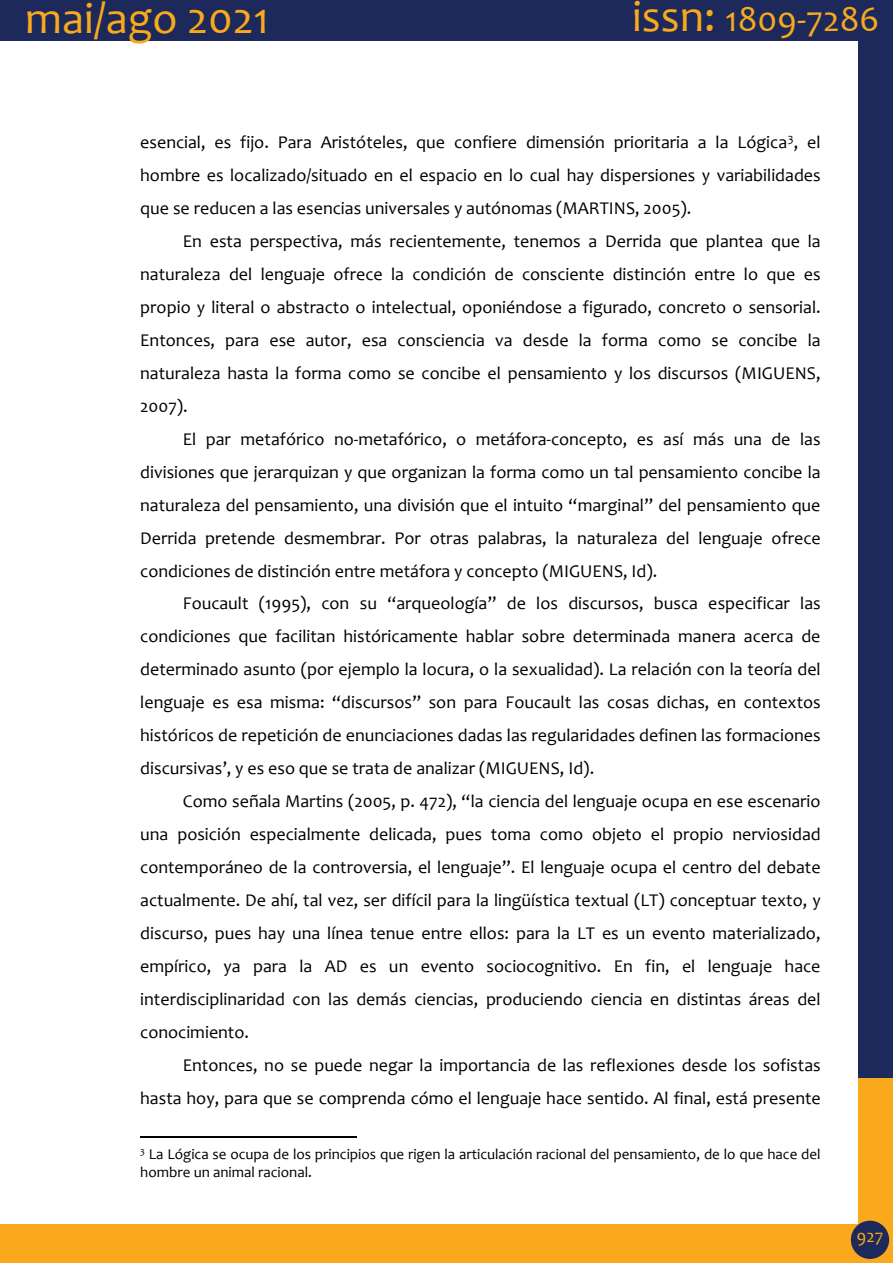
<style>
.page{position:relative;width:893px;height:1263px;background:#fff}
.page>*{position:absolute;margin:0;border:0;box-sizing:border-box;transform-origin:0 0}
.t1{font:45px "Candara";color:#f9a91b}
.t2{font:36px "Candara";color:#f9a91b}
.t3{font:18px "Candara";color:#000}
.t4{font:18px "Candara";color:#f9a91b}
.t5{font:15px/18.3px "Candara";color:#000}
.s1{font-size:45px}
</style>
<div class="page">
<div style="left:858px;top:0;width:34px;height:1079px;background:#1d295a"></div>
<div style="left:0;top:0;width:890px;height:41px;background:#1d295a"></div>
<div style="left:858px;top:1078px;width:35px;height:185px;background:#f9a91b"></div>
<div style="left:0;top:1224px;width:860px;height:39px;background:#f9a91b"></div>
<div style="left:851px;top:1221px;width:38px;height:38px;background:#1d295a;border-radius:50%"></div>
<hr style="left:140px;top:1136px;width:216px;height:1px;background:#000">
<h1 class="t1" style="left:25px;top:-9px;width:246px">mai/ago 2021</h1>
<h2 class="t2" style="left:632px;top:-3px;width:249px"><span class="s1">issn:</span> 1809-7286</h2>
<p class="t3" style="left:140px;top:131px;width:682px">esencial, es fijo. Para Aristóteles, que confiere dimensión prioritaria a la Lógica<sup>3</sup>, el</p>
<p class="t3" style="left:140px;top:164px;width:682px">hombre es localizado/situado en el espacio en lo cual hay dispersiones y variabilidades</p>
<p class="t3" style="left:140px;top:197px;width:553px">que se reducen a las esencias universales y autónomas (MARTINS, 2005).</p>
<p class="t3" style="left:183px;top:230px;width:639px">En esta perspectiva, más recientemente, tenemos a Derrida que plantea que la</p>
<p class="t3" style="left:140px;top:263px;width:682px">naturaleza del lenguaje ofrece la condición de consciente distinción entre lo que es</p>
<p class="t3" style="left:140px;top:296px;width:682px">propio y literal o abstracto o intelectual, oponiéndose a figurado, concreto o sensorial.</p>
<p class="t3" style="left:140px;top:329px;width:682px">Entonces, para ese autor, esa consciencia va desde la forma como se concibe la</p>
<p class="t3" style="left:140px;top:362px;width:682px">naturaleza hasta la forma como se concibe el pensamiento y los discursos (MIGUENS,</p>
<p class="t3" style="left:140px;top:395px;width:49px">2007).</p>
<p class="t3" style="left:183px;top:427px;width:639px">El par metafórico no-metafórico, o metáfora-concepto, es así más una de las</p>
<p class="t3" style="left:140px;top:460px;width:682px">divisiones que jerarquizan y que organizan la forma como un tal pensamiento concibe la</p>
<p class="t3" style="left:140px;top:493px;width:682px">naturaleza del pensamiento, una división que el intuito “marginal” del pensamiento que</p>
<p class="t3" style="left:140px;top:526px;width:682px">Derrida pretende desmembrar. Por otras palabras, la naturaleza del lenguaje ofrece</p>
<p class="t3" style="left:140px;top:559px;width:519px">condiciones de distinción entre metáfora y concepto (MIGUENS, Id).</p>
<p class="t3" style="left:183px;top:592px;width:639px">Foucault (1995), con su “arqueología” de los discursos, busca especificar las</p>
<p class="t3" style="left:140px;top:625px;width:682px">condiciones que facilitan históricamente hablar sobre determinada manera acerca de</p>
<p class="t3" style="left:140px;top:658px;width:682px">determinado asunto (por ejemplo la locura, o la sexualidad). La relación con la teoría del</p>
<p class="t3" style="left:140px;top:691px;width:682px">lenguaje es esa misma: “discursos” son para Foucault las cosas dichas, en contextos</p>
<p class="t3" style="left:140px;top:724px;width:682px">históricos de repetición de enunciaciones dadas las regularidades definen las formaciones</p>
<p class="t3" style="left:140px;top:757px;width:455px">discursivas’, y es eso que se trata de analizar (MIGUENS, Id).</p>
<p class="t3" style="left:183px;top:790px;width:639px">Como señala Martins (2005, p. 472), “la ciencia del lenguaje ocupa en ese escenario</p>
<p class="t3" style="left:140px;top:823px;width:682px">una posición especialmente delicada, pues toma como objeto el propio nerviosidad</p>
<p class="t3" style="left:140px;top:856px;width:682px">contemporáneo de la controversia, el lenguaje”. El lenguaje ocupa el centro del debate</p>
<p class="t3" style="left:140px;top:889px;width:682px">actualmente. De ahí, tal vez, ser difícil para la lingüística textual (LT) conceptuar texto, y</p>
<p class="t3" style="left:140px;top:922px;width:682px">discurso, pues hay una línea tenue entre ellos: para la LT es un evento materializado,</p>
<p class="t3" style="left:140px;top:955px;width:682px">empírico, ya para la AD es un evento sociocognitivo. En fin, el lenguaje hace</p>
<p class="t3" style="left:140px;top:988px;width:682px">interdisciplinaridad con las demás ciencias, produciendo ciencia en distintas áreas del</p>
<p class="t3" style="left:140px;top:1021px;width:110px">conocimiento.</p>
<p class="t3" style="left:183px;top:1054px;width:639px">Entonces, no se puede negar la importancia de las reflexiones desde los sofistas</p>
<p class="t3" style="left:140px;top:1087px;width:682px">hasta hoy, para que se comprenda cómo el lenguaje hace sentido. Al final, está presente</p>
<p class="t5" style="left:140px;top:1145px;width:682px"><sup>3</sup> La Lógica se ocupa de los principios que rigen la articulación racional del pensamiento, de lo que hace del hombre un animal racional.</p>
<p class="t4" style="left:856px;top:1224px;width:28px">927</p>
</div>
